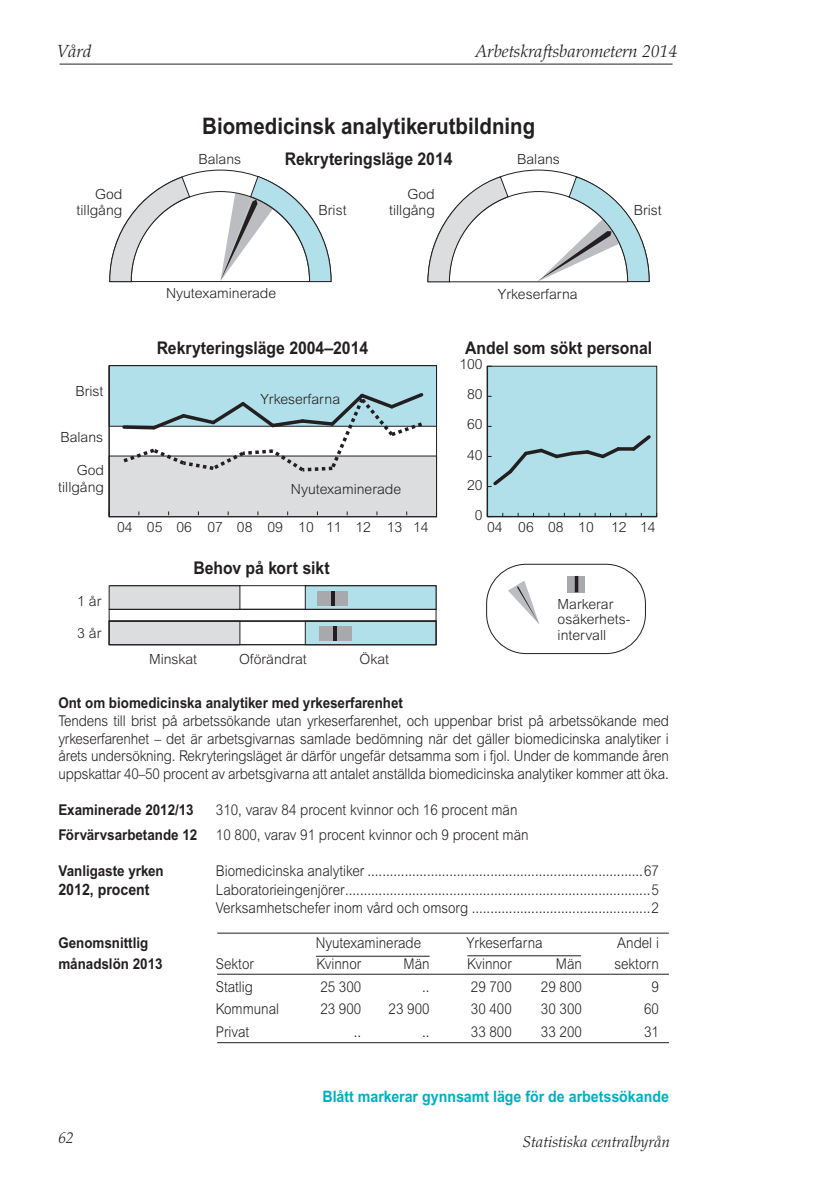
<style>
.page{position:relative;width:819px;height:1201px;background:#fff}
.page>*{position:absolute;margin:0;border:0;box-sizing:border-box;transform-origin:0 0}
.t1{font:700 22.75px "Arial";color:#231f20;scale:.9 1}
.t2{font:700 17.5px "Arial";color:#231f20;scale:.9 1}
.t3{font:italic 300 17.5px "Palatino";color:#231f20}
.Lönetab_rubrik{font:700 15.75px "Arial";color:#00aec5;scale:.9 1}
.t4{font:italic 300 15.75px "Palatino";color:#231f20}
.behovsbrödtext{font:700 15.75px "Arial";color:#231f20;scale:.9 1}
.behovsbrödtext-2{font:300 14.88px/17.8px "Arial";color:#231f20;text-align:justify;scale:.9 1}
.behovstext{font:700 14.88px "Arial";color:#231f20;scale:.9 1}
.behovsbrödtext-3{font:700 14.88px "Arial";color:#231f20;scale:.9 1}
.t5{font:300 14px/16.8px "Arial";color:#231f20;text-align:right}
</style>
<div class="page">
<hr style="left:60px;top:64px;width:612px;height:1px;background:#231f20">
<hr style="left:217px;top:932px;width:451px;height:1px;background:#231f20">
<hr style="left:217px;top:973px;width:451px;height:1px;background:#231f20">
<hr style="left:217px;top:1042px;width:451px;height:1px;background:#231f20">
<hr style="left:316px;top:955px;width:113px;height:1px;background:#231f20">
<hr style="left:467px;top:955px;width:114px;height:1px;background:#231f20">
<div style="left:487px;top:366px;width:169px;height:150px;background:#b1e0ea"></div>
<div style="left:487px;top:366px;width:170px;height:151px;border:1px solid #231f20"></div>
<div style="left:109px;top:621px;width:131px;height:23px;background:#dcdddf"></div>
<div style="left:305px;top:621px;width:131px;height:23px;background:#b1e0ea"></div>
<div style="left:486px;top:564px;width:159px;height:90px;border:1px solid #231f20;border-radius:40px"></div>
<div style="left:110px;top:585px;width:326px;height:24px;border:1px solid #231f20"></div>
<div style="left:109px;top:586px;width:131px;height:23px;background:#dcdddf"></div>
<div style="left:109px;top:585px;width:131px;height:24px;border:1px solid #231f20"></div>
<div style="left:305px;top:586px;width:131px;height:23px;background:#b1e0ea"></div>
<div style="left:305px;top:585px;width:131px;height:24px;border:1px solid #231f20"></div>
<div style="left:109px;top:365px;width:327px;height:61px;background:#b1e0ea"></div>
<div style="left:109px;top:456px;width:327px;height:61px;background:#dcdddf"></div>
<div style="left:109px;top:621px;width:327px;height:24px;border:1px solid #231f20"></div>
<div style="left:109px;top:609px;width:327px;height:12px;border:1px solid #231f20"></div>
<svg style="left:119px;top:393px;width:307px;height:79px"></svg>
<div style="left:567px;top:575px;width:17px;height:17px;background:#a8a9ad"></div>
<svg style="left:574px;top:576px;width:4px;height:16px"></svg>
<svg style="left:508px;top:581px;width:31px;height:43px"></svg>
<div style="left:109px;top:365px;width:328px;height:152px;border:1px solid #231f20"></div>
<hr style="left:487px;top:516px;width:169px;height:1px;background:#231f20">
<hr style="left:486px;top:366px;width:2px;height:150px;background:#231f20">
<svg style="left:488px;top:426px;width:163px;height:62px"></svg>
<svg style="left:109px;top:169px;width:223px;height:113px"></svg>
<svg style="left:427px;top:170px;width:222px;height:113px"></svg>
<div style="left:317px;top:591px;width:31px;height:14px;background:#a8a9ad"></div>
<div style="left:319px;top:626px;width:32px;height:14px;background:#a8a9ad"></div>
<hr style="left:331px;top:591px;width:3px;height:14px;background:#231f20">
<hr style="left:333px;top:626px;width:3px;height:14px;background:#231f20">
<p class="t3" style="left:57px;top:41px;width:36px">Vård</p>
<p class="t3" style="left:475px;top:41px;width:203px">Arbetskraftsbarometern 2014</p>
<p class="t1" style="left:202px;top:113px;width:371px">Biomedicinsk analytikerutbildning</p>
<p class="t5" style="left:77px;top:185px;width:47px">God tillgång</p>
<p class="t5" style="left:75px;top:382px;width:30px">Brist</p>
<p class="t5" style="left:60px;top:428px;width:44px">Balans</p>
<p class="t5" style="left:58px;top:462px;width:47px">God tillgång</p>
<p class="t5" style="left:198px;top:150px;width:44px">Balans</p>
<p class="t2" style="left:285px;top:149px;width:188px">Rekryteringsläge 2014</p>
<p class="t5" style="left:318px;top:202px;width:29px">Brist</p>
<p class="t5" style="left:389px;top:185px;width:47px">God tillgång</p>
<p class="t5" style="left:517px;top:150px;width:44px">Balans</p>
<p class="t5" style="left:166px;top:284px;width:112px">Nyutexaminerade</p>
<p class="t5" style="left:498px;top:285px;width:81px">Yrkeserfarna</p>
<p class="t5" style="left:633px;top:202px;width:29px">Brist</p>
<p class="t2" style="left:157px;top:338px;width:236px">Rekryteringsläge 2004–2014</p>
<p class="t2" style="left:465px;top:338px;width:209px">Andel som sökt personal</p>
<p class="t5" style="left:459px;top:356px;width:25px">100</p>
<p class="t5" style="left:260px;top:391px;width:81px">Yrkeserfarna</p>
<p class="t5" style="left:291px;top:480px;width:112px">Nyutexaminerade</p>
<p class="t5" style="left:467px;top:386px;width:17px">80</p>
<p class="t5" style="left:467px;top:416px;width:17px">60</p>
<p class="t5" style="left:467px;top:446px;width:17px">40</p>
<p class="t5" style="left:467px;top:476px;width:17px">20</p>
<p class="t5" style="left:475px;top:506px;width:9px">0</p>
<p class="t5" style="left:117px;top:519px;width:313px">04 05 06 07 08 09 10 11 12 13 14</p>
<p class="t5" style="left:487px;top:518px;width:170px">04 06 08 10 12 14</p>
<p class="t5" style="left:77px;top:592px;width:26px">1 år</p>
<p class="t5" style="left:77px;top:624px;width:26px">3 år</p>
<p class="t2" style="left:193px;top:557px;width:153px">Behov på kort sikt</p>
<p class="t5" style="left:149px;top:651px;width:50px">Minskat</p>
<p class="t5" style="left:239px;top:651px;width:69px">Oförändrat</p>
<p class="t5" style="left:359px;top:651px;width:31px">Ökat</p>
<p class="t5" style="left:557px;top:596px;width:74px;line-height:15.8px;text-align:left">Markerar osäkerhets&shy;intervall</p>
<p class="behovstext" style="left:58px;top:694px;width:384px">Ont om biomedicinska analytiker med yrkeserfarenhet</p>
<p class="behovsbrödtext-2" style="left:58px;top:711px;width:679px">Tendens till brist på arbetssökande utan yrkeserfarenhet, och uppenbar brist på arbetssökande med yrkeserfarenhet – det är arbetsgivarnas samlade bedömning när det gäller biomedicinska analytiker i årets undersökning. Rekryteringsläget är därför ungefär detsamma som i fjol. Under de kommande åren uppskattar 40–50 procent av arbetsgivarna att antalet anställda biomedicinska analytiker kommer att öka.</p>
<p class="behovstext" style="left:58px;top:801px;width:152px">Examinerade 2012/13</p>
<p class="behovsbrödtext-2" style="left:216px;top:800px;width:336px">310, varav 84 procent kvinnor och 16 procent män</p>
<p class="behovstext" style="left:58px;top:826px;width:156px">Förvärvsarbetande 12</p>
<p class="behovsbrödtext-2" style="left:216px;top:826px;width:349px">10 800, varav 91 procent kvinnor och 9 procent män</p>
<p class="behovsbrödtext-3" style="left:58px;top:862px;width:119px">Vanligaste yrken</p>
<p class="behovsbrödtext-2" style="left:216px;top:861px;width:493px">Biomedicinska analytiker ..........................................................................67</p>
<p class="behovsbrödtext" style="left:58px;top:880px;width:103px">2012, procent</p>
<p class="behovsbrödtext-2" style="left:216px;top:880px;width:493px">Laboratorieingenjörer..................................................................................5</p>
<p class="behovsbrödtext-2" style="left:216px;top:898px;width:493px">Verksamhetschefer inom vård och omsorg ................................................2</p>
<p class="behovsbrödtext-3" style="left:58px;top:934px;width:102px">Genomsnittlig</p>
<p class="behovsbrödtext-2" style="left:316px;top:934px;width:119px">Nyutexaminerade</p>
<p class="behovsbrödtext-2" style="left:466px;top:934px;width:86px">Yrkeserfarna</p>
<p class="behovsbrödtext-2" style="left:617px;top:934px;width:48px">Andel i</p>
<p class="behovsbrödtext-3" style="left:58px;top:954px;width:117px">månadslön 2013</p>
<p class="behovsbrödtext-2" style="left:216px;top:954px;width:44px">Sektor</p>
<p class="behovsbrödtext-2" style="left:316px;top:954px;width:51px">Kvinnor</p>
<p class="behovsbrödtext-2" style="left:403px;top:954px;width:30px">Män</p>
<p class="behovsbrödtext-2" style="left:467px;top:954px;width:51px">Kvinnor</p>
<p class="behovsbrödtext-2" style="left:556px;top:954px;width:30px">Män</p>
<p class="behovsbrödtext-2" style="left:614px;top:954px;width:51px">sektorn</p>
<p class="behovsbrödtext-2" style="left:216px;top:977px;width:43px">Statlig</p>
<p class="behovsbrödtext-2" style="left:320px;top:977px;width:47px">25 300</p>
<p class="behovsbrödtext-2" style="left:422px;top:977px;width:10px">..</p>
<p class="behovsbrödtext-2" style="left:471px;top:977px;width:47px">29 700</p>
<p class="behovsbrödtext-2" style="left:541px;top:977px;width:47px">29 800</p>
<p class="behovsbrödtext-2" style="left:651px;top:977px;width:10px">9</p>
<p class="behovsbrödtext-2" style="left:216px;top:1000px;width:72px">Kommunal</p>
<p class="behovsbrödtext-2" style="left:320px;top:1000px;width:47px">23 900</p>
<p class="behovsbrödtext-2" style="left:388px;top:1000px;width:47px">23 900</p>
<p class="behovsbrödtext-2" style="left:471px;top:1000px;width:47px">30 400</p>
<p class="behovsbrödtext-2" style="left:541px;top:1000px;width:47px">30 300</p>
<p class="behovsbrödtext-2" style="left:644px;top:1000px;width:18px">60</p>
<p class="behovsbrödtext-2" style="left:216px;top:1023px;width:38px">Privat</p>
<p class="behovsbrödtext-2" style="left:354px;top:1023px;width:10px">..</p>
<p class="behovsbrödtext-2" style="left:422px;top:1023px;width:10px">..</p>
<p class="behovsbrödtext-2" style="left:471px;top:1023px;width:47px">33 800</p>
<p class="behovsbrödtext-2" style="left:541px;top:1023px;width:47px">33 200</p>
<p class="behovsbrödtext-2" style="left:644px;top:1023px;width:18px">31</p>
<p class="Lönetab_rubrik" style="left:322px;top:1087px;width:386px">Blått markerar gynnsamt läge för de arbetssökande</p>
<p class="t4" style="left:58px;top:1128px;width:17px">62</p>
<p class="t4" style="left:523px;top:1132px;width:149px">Statistiska centralbyrån</p>
</div>
